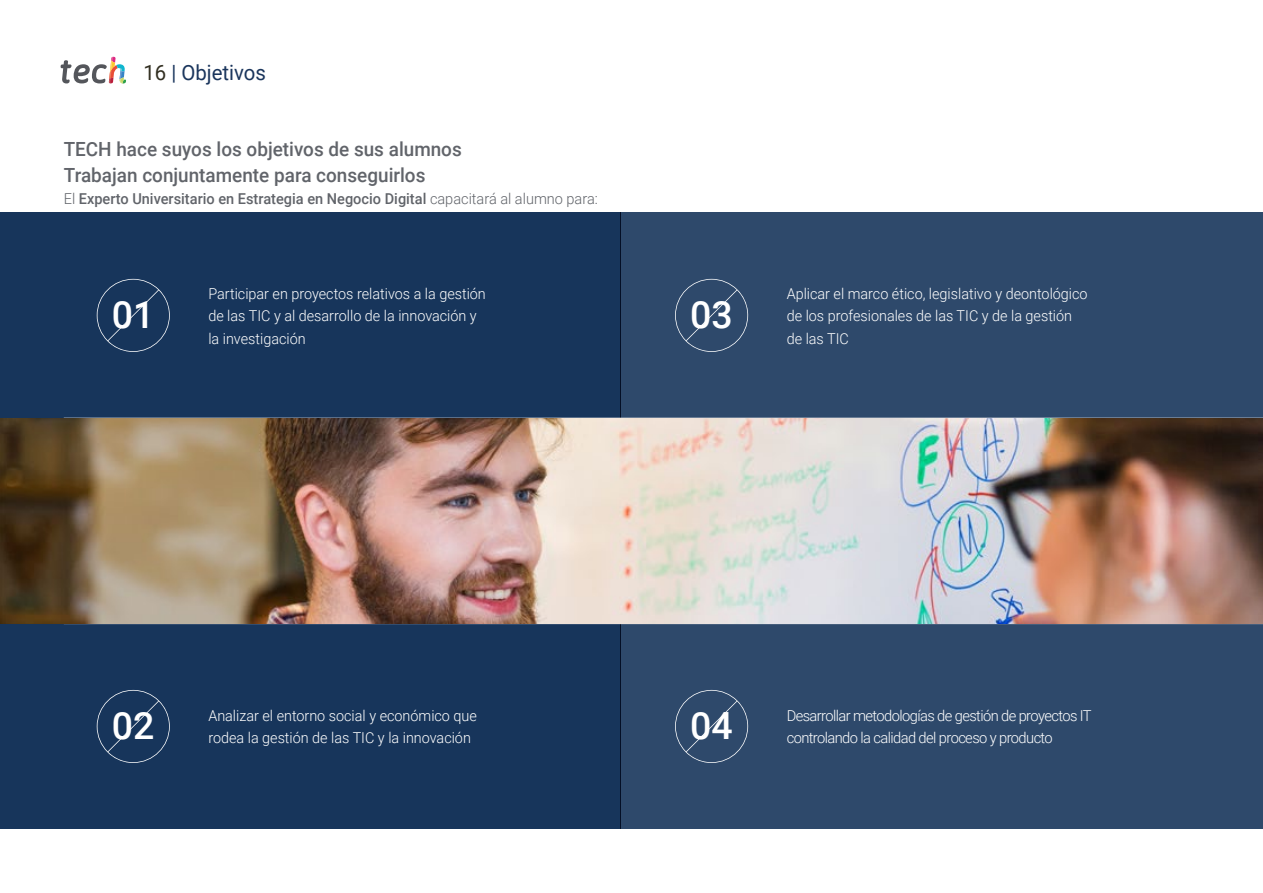
<style>
.page{position:relative;width:1263px;height:893px;background:#fff}
.page>*{position:absolute;margin:0;border:0;box-sizing:border-box;transform-origin:0 0}
.t1{font:500 37.5px "Roboto";color:#fff}
.t2{font:21px "Roboto";color:#1a355c}
.t3{font:500 19.5px/25.5px "Roboto";color:#61646a}
.t4{font:300 15px/22.5px "Roboto";color:#fff;scale:.96 1}
.t5{font:300 15px/22.5px "Roboto";letter-spacing:-.04em;color:#fff}
.t6{font:500 15px "Roboto";color:#61646a}
.s1{color:#312e20}
.s2{font-weight:300}
</style>
<div class="page">
<div style="left:0;top:213px;width:621px;height:616px;background:#17355b"></div>
<div style="left:621px;top:213px;width:642px;height:616px;background:#2e496b"></div>
<svg style="left:97px;top:279px;width:73px;height:73px"></svg>
<svg style="left:97px;top:690px;width:73px;height:73px"></svg>
<svg style="left:675px;top:279px;width:73px;height:73px"></svg>
<svg style="left:675px;top:690px;width:73px;height:73px"></svg>
<hr style="left:64px;top:623px;width:1199px;height:1px;background:#fff">
<img style="left:0;top:418px;width:1263px;height:205px">
<svg style="left:61px;top:57px;width:65px;height:27px"></svg>
<h2 class="t2" style="left:144px;top:57px;width:124px"><span class="s1">16</span> | Objetivos</h2>
<h3 class="t3" style="left:64px;top:136px;width:400px">TECH hace suyos los objetivos de sus alumnos<br>Trabajan conjuntamente para conseguirlos</h3>
<p class="t6" style="left:64px;top:188px;width:536px"><span class="s2">El</span> Experto Universitario en Estrategia en Negocio Digital <span class="s2">capacitará al alumno para:</span></p>
<h1 class="t1" style="left:112px;top:288px;width:44px">01</h1>
<p class="t4" style="left:208px;top:281px;width:291px">Participar en proyectos relativos a la gestión de las TIC y al desarrollo de la innovación y la investigación</p>
<h1 class="t1" style="left:690px;top:288px;width:44px">03</h1>
<p class="t4" style="left:787px;top:281px;width:315px">Aplicar el marco ético, legislativo y deontológico de los profesionales de las TIC y de la gestión de las TIC</p>
<h1 class="t1" style="left:112px;top:699px;width:44px">02</h1>
<p class="t4" style="left:208px;top:704px;width:281px">Analizar el entorno social y económico que rodea la gestión de las TIC y la innovación</p>
<h1 class="t1" style="left:690px;top:699px;width:44px">04</h1>
<p class="t5" style="left:787px;top:704px;width:306px">Desarrollar metodologías de gestión de proyectos IT controlando la calidad del proceso y producto</p>
</div>
